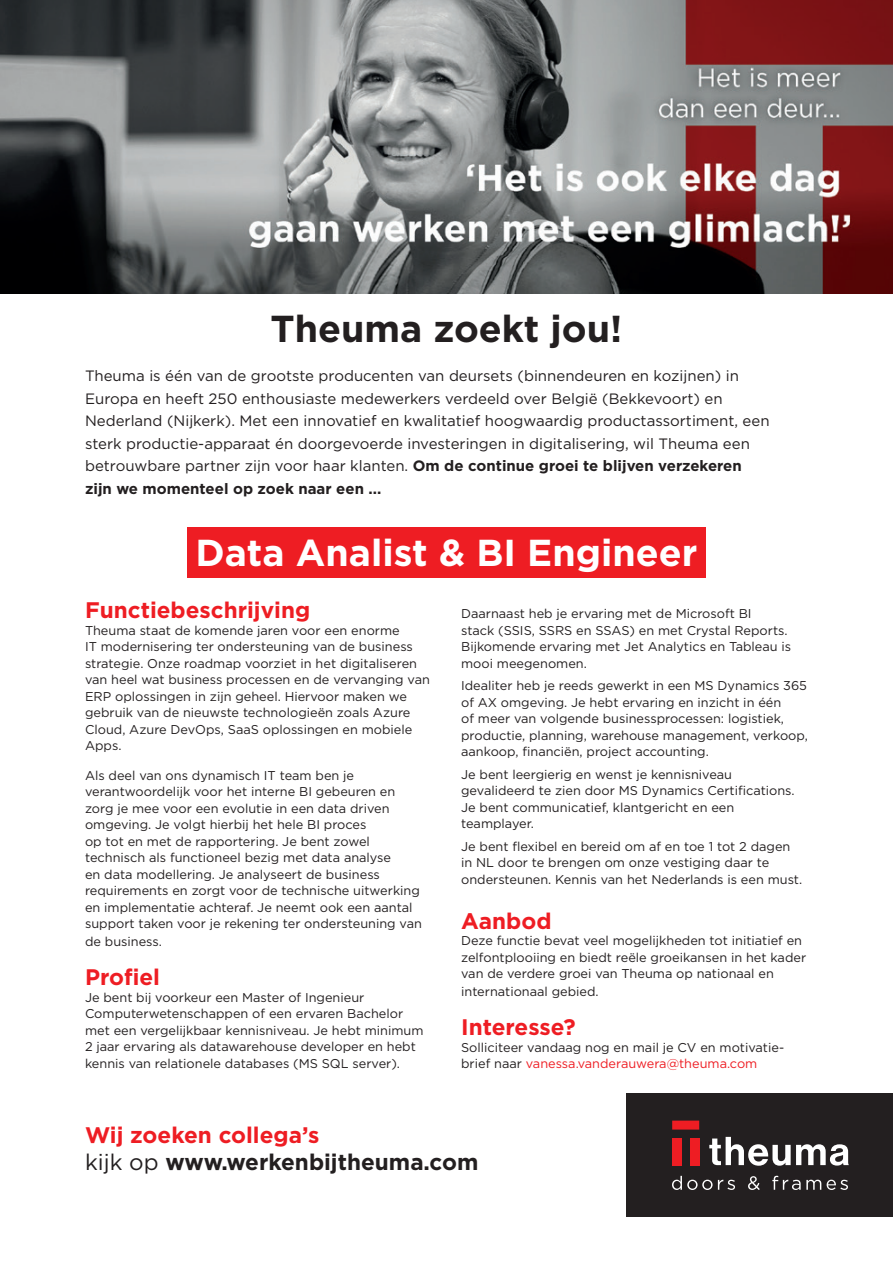
<style>
.page{position:relative;width:893px;height:1263px;background:#fff}
.page>*{position:absolute;margin:0;border:0;box-sizing:border-box;transform-origin:0 0}
.t1{font:700 37.5px "Gotham";color:#fff}
.t2{font:700 37.5px "Gotham";color:#231f20}
.t3{font:700 22.5px/27px "Gotham";color:#231f20}
.t4{font:700 22.5px "Gotham";color:#ee1d23}
.t5{font:15px/22.5px "Gotham";color:#231f20}
.t6{font:12.75px/16.5px "Gotham";color:#231f20}
.s1{font-weight:700}
.s2{color:#ee1d23}
.s3{font-weight:400}
</style>
<div class="page">
<img style="left:0;top:0;width:893px;height:293px">
<div style="left:627px;top:1093px;width:266px;height:124px;background:#231f20"></div>
<svg style="left:672px;top:1176px;width:63px;height:14px"></svg>
<svg style="left:748px;top:1176px;width:12px;height:14px"></svg>
<svg style="left:772px;top:1176px;width:49px;height:14px"></svg>
<svg style="left:827px;top:1180px;width:21px;height:10px"></svg>
<div style="left:672px;top:1138px;width:9px;height:27px;background:#ee1d23"></div>
<div style="left:690px;top:1138px;width:9px;height:27px;background:#ee1d23"></div>
<div style="left:672px;top:1120px;width:27px;height:9px;background:#ee1d23"></div>
<svg style="left:709px;top:1137px;width:140px;height:29px"></svg>
<div style="left:187px;top:527px;width:519px;height:50px;background:#ee1d23"></div>
<h1 class="t2" style="left:271px;top:304px;width:353px">Theuma zoekt jou!</h1>
<p class="t5" style="left:85px;top:364px;width:686px">Theuma is één van de grootste producenten van deursets (binnendeuren en kozijnen) in Europa en heeft 250 enthousiaste medewerkers verdeeld over België (Bekkevoort) en Nederland (Nijkerk). Met een innovatief en kwalitatief hoogwaardig productassortiment, een sterk productie-apparaat én doorgevoerde investeringen in digitalisering, wil Theuma een betrouwbare partner zijn voor haar klanten. <span class="s1">Om de continue groei te blijven verzekeren zijn we momenteel op zoek naar een ...</span></p>
<h1 class="t1" style="left:196px;top:528px;width:503px">Data Analist &amp; BI Engineer</h1>
<h2 class="t4" style="left:85px;top:595px;width:227px">Functiebeschrijving</h2>
<p class="t6" style="left:85px;top:622px;width:346px">Theuma staat de komende jaren voor een enorme<br>IT modernisering ter ondersteuning van de business strategie. Onze roadmap voorziet in het digitaliseren van heel wat business processen en de vervanging van ERP oplossingen in zijn geheel. Hiervoor maken we gebruik van de nieuwste technologieën zoals Azure Cloud, Azure DevOps, SaaS oplossingen en mobiele Apps.</p>
<p class="t6" style="left:85px;top:766px;width:338px">Als deel van ons dynamisch IT team ben je verantwoordelijk voor het interne BI gebeuren en zorg je mee voor een evolutie in een data driven omgeving. Je volgt hierbij het hele BI proces<br>op tot en met de rapportering. Je bent zowel technisch als functioneel bezig met data analyse<br>en data modellering. Je analyseert de business requirements en zorgt voor de technische uitwerking en implementatie achteraf. Je neemt ook een aantal support taken voor je rekening ter ondersteuning van</p>
<p class="t6" style="left:85px;top:933px;width:78px">de business.</p>
<h2 class="t4" style="left:85px;top:962px;width:77px">Profiel</h2>
<p class="t6" style="left:85px;top:988px;width:340px">Je bent bij voorkeur een Master of Ingenieur Computerwetenschappen of een ervaren Bachelor met een vergelijkbaar kennisniveau. Je hebt minimum 2 jaar ervaring als datawarehouse developer en hebt kennis van relationele databases (MS SQL server).</p>
<p class="t6" style="left:461px;top:605px;width:332px">Daarnaast heb je ervaring met de Microsoft BI<br>stack (SSIS, SSRS en SSAS) en met Crystal Reports.<br>Bijkomende ervaring met Jet Analytics en Tableau is mooi meegenomen.</p>
<p class="t6" style="left:461px;top:677px;width:348px">Idealiter heb je reeds gewerkt in een MS Dynamics 365 of AX omgeving. Je hebt ervaring en inzicht in één<br>of meer van volgende businessprocessen: logistiek, productie, planning, warehouse management, verkoop, aankoop, financiën, project accounting.</p>
<p class="t6" style="left:461px;top:766px;width:335px">Je bent leergierig en wenst je kennisniveau gevalideerd te zien door MS Dynamics Certifications.<br>Je bent communicatief, klantgericht en een teamplayer.</p>
<p class="t6" style="left:461px;top:838px;width:343px">Je bent flexibel en bereid om af en toe 1 tot 2 dagen in NL door te brengen om onze vestiging daar te ondersteunen. Kennis van het Nederlands is een must.</p>
<h2 class="t4" style="left:461px;top:906px;width:92px">Aanbod</h2>
<p class="t6" style="left:461px;top:932px;width:347px">Deze functie bevat veel mogelijkheden tot initiatief en zelfontplooiing en biedt reële groeikansen in het kader van de verdere groei van Theuma op nationaal en</p>
<p class="t6" style="left:461px;top:983px;width:139px">internationaal gebied.</p>
<h2 class="t4" style="left:461px;top:1012px;width:116px">Interesse?</h2>
<p class="t6" style="left:461px;top:1039px;width:325px">Solliciteer vandaag nog en mail je CV en motivatie&shy;brief naar <span class="s2">vanessa.vanderauwera@theuma.com</span></p>
<h2 class="t3" style="left:85px;top:1121px;width:395px"><span class="s2">Wij zoeken collega’s<br></span><span class="s3">kijk op</span> www.werkenbijtheuma.com</h2>
</div>
